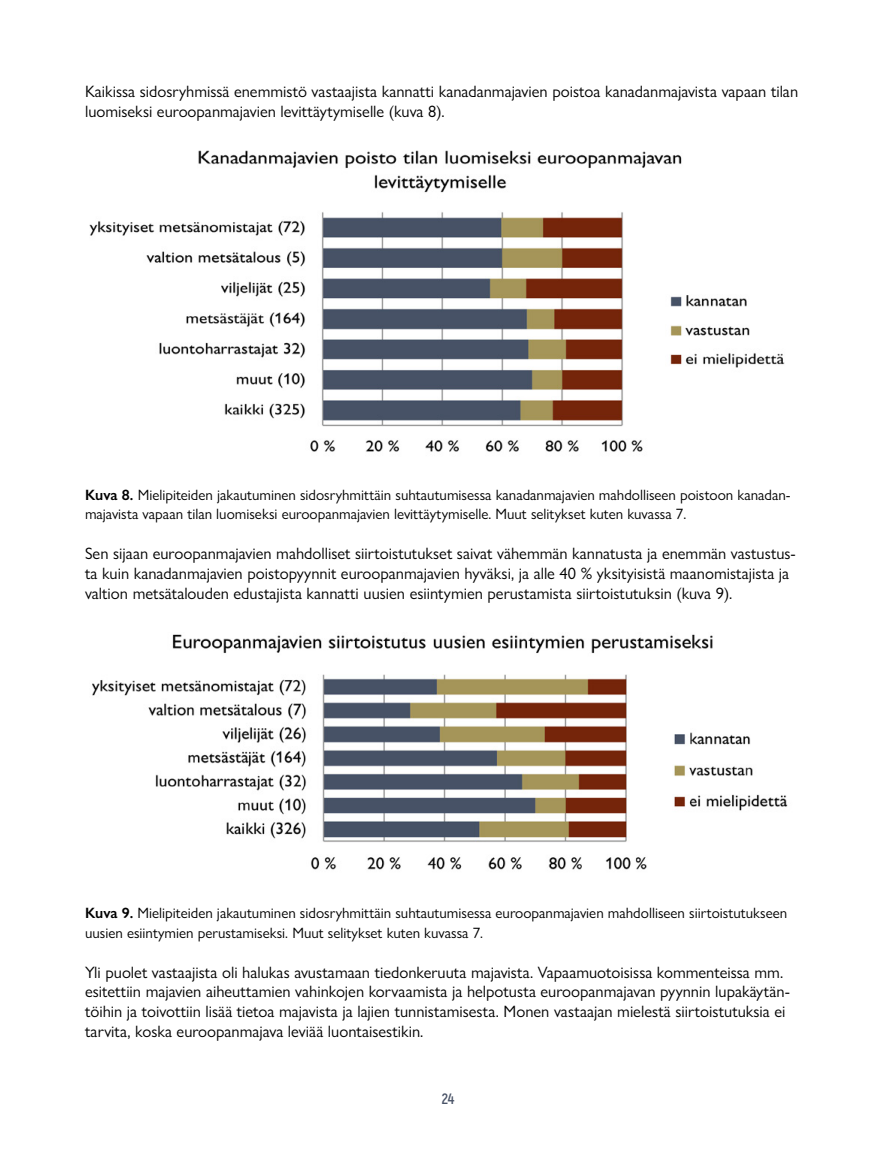
<style>
.page{position:relative;width:893px;height:1149px;background:#fff}
.page>*{position:absolute;margin:0;border:0;box-sizing:border-box;transform-origin:0 0}
.t1{font:16.5px/19.8px "Gill Sans Nova";color:#000}
.t2{font:15px/19.8px "Gill Sans Nova";color:#000}
.t3{font:700 15px "Akrobat";color:#495367}
.s1{font-weight:600}
</style>
<div class="page">
<img style="left:89px;top:150px;width:696px;height:302px">
<img style="left:92px;top:634px;width:696px;height:236px">
<p class="t1" style="left:85px;top:81px;width:715px">Kaikissa sidosryhmissä enemmistö vastaajista kannatti kanadanmajavien poistoa kanadanmajavista vapaan tilan luomiseksi euroopanmajavien levittäytymiselle (kuva 8).</p>
<p class="t2" style="left:85px;top:484px;width:707px"><span class="s1">Kuva 8.</span> Mielipiteiden jakautuminen sidosryhmittäin suhtautumisessa kanadanmajavien mahdolliseen poistoon kanadan&shy;majavista vapaan tilan luomiseksi euroopanmajavien levittäytymiselle. Muut selitykset kuten kuvassa 7.</p>
<p class="t1" style="left:85px;top:543px;width:712px">Sen sijaan euroopanmajavien mahdolliset siirtoistutukset saivat vähemmän kannatusta ja enemmän vastustus&shy;ta kuin kanadanmajavien poistopyynnit euroopanmajavien hyväksi, ja alle 40 % yksityisistä maanomistajista ja valtion metsätalouden edustajista kannatti uusien esiintymien perustamista siirtoistutuksin (kuva 9).</p>
<p class="t2" style="left:85px;top:902px;width:704px"><span class="s1">Kuva 9.</span> Mielipiteiden jakautuminen sidosryhmittäin suhtautumisessa euroopanmajavien mahdolliseen siirtoistutukseen uusien esiintymien perustamiseksi. Muut selitykset kuten kuvassa 7.</p>
<p class="t1" style="left:85px;top:961px;width:706px">Yli puolet vastaajista oli halukas avustamaan tiedonkeruuta majavista. Vapaamuotoisissa kommenteissa mm. esitettiin majavien aiheuttamien vahinkojen korvaamista ja helpotusta euroopanmajavan pyynnin lupakäytän&shy;töihin ja toivottiin lisää tietoa majavista ja lajien tunnistamisesta. Monen vastaajan mielestä siirtoistutuksia ei tarvita, koska euroopanmajava leviää luontaisestikin.</p>
<p class="t3" style="left:442px;top:1089px;width:14px">24</p>
</div>
